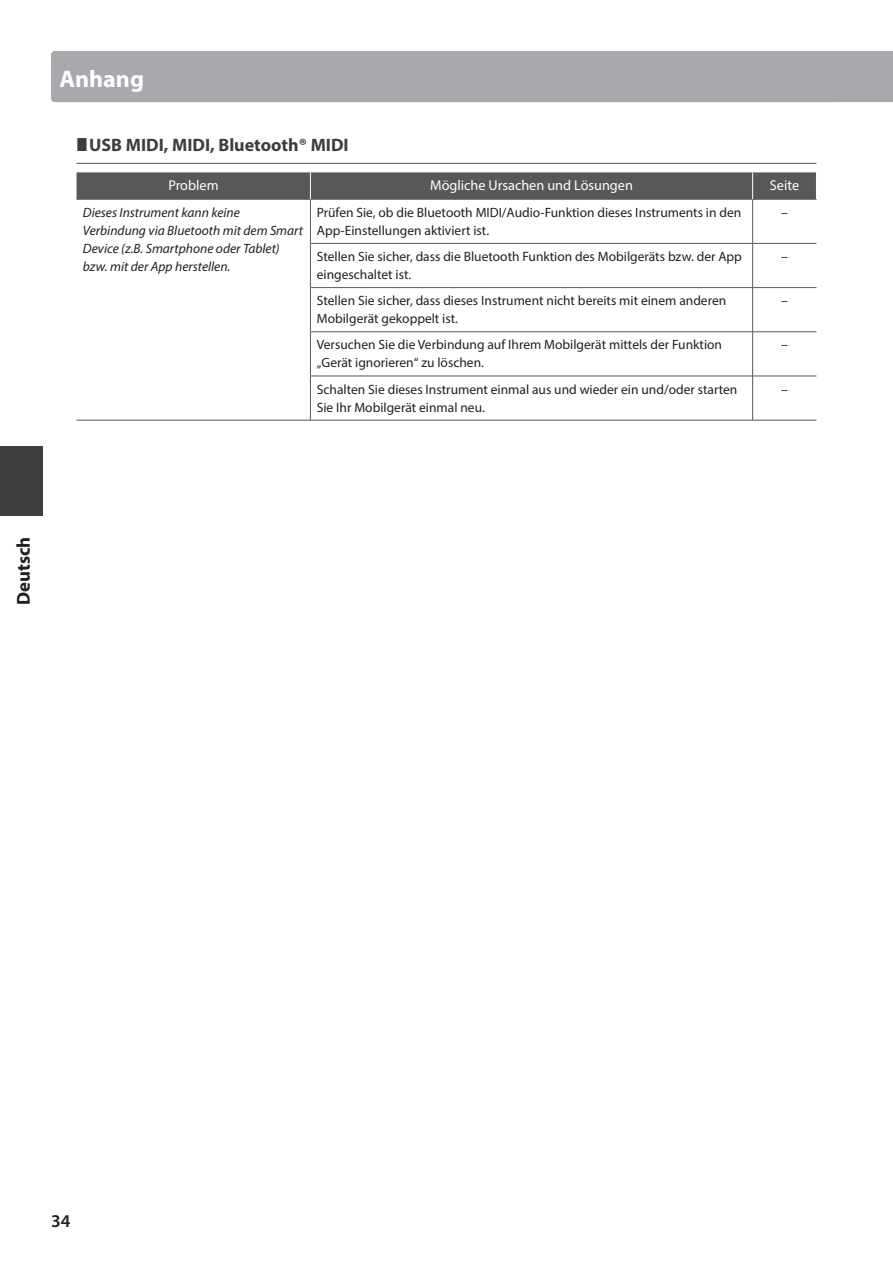
<style>
.page{position:relative;width:893px;height:1263px;background:#fff}
.page>*{position:absolute;margin:0;border:0;box-sizing:border-box;transform-origin:0 0}
.t1{font:700 24px "Myriad Pro";color:#fff}
.t2{font:700 18.75px "Myriad Pro";color:#231f20}
.t3{font:700 18px "Myriad Pro";color:#3e3e3f}
.t4{font:600 18px "Myriad Pro";color:#231f20}
.t5{font:14.25px "Myriad Pro";color:#fff}
.t6{font:13.5px/18px "Myriad Pro";color:#231f20}
.t7{font:italic 13.5px/18px "Myriad Pro";color:#231f20}
</style>
<div class="page">
<div style="left:51px;top:51px;width:842px;height:51px;background:#a8a9ad"></div>
<div style="left:0;top:446px;width:43px;height:70px;background:#3e3e3f"></div>
<hr style="left:77px;top:163px;width:739px;height:1px;background:#57585a">
<hr style="left:77px;top:199px;width:233px;height:1px;background:#57585a">
<hr style="left:310px;top:199px;width:443px;height:1px;background:#57585a">
<hr style="left:310px;top:199px;width:1px;height:44px;background:#57585a">
<hr style="left:753px;top:199px;width:64px;height:1px;background:#57585a">
<hr style="left:310px;top:243px;width:442px;height:1px;background:#57585a">
<hr style="left:310px;top:244px;width:1px;height:43px;background:#57585a">
<hr style="left:753px;top:243px;width:63px;height:1px;background:#57585a">
<hr style="left:310px;top:287px;width:442px;height:1px;background:#57585a">
<hr style="left:310px;top:288px;width:1px;height:44px;background:#57585a">
<hr style="left:753px;top:287px;width:63px;height:1px;background:#57585a">
<hr style="left:310px;top:331px;width:442px;height:1px;background:#57585a">
<hr style="left:310px;top:332px;width:1px;height:44px;background:#57585a">
<hr style="left:753px;top:331px;width:63px;height:1px;background:#57585a">
<hr style="left:310px;top:376px;width:442px;height:1px;background:#57585a">
<hr style="left:310px;top:376px;width:1px;height:44px;background:#57585a">
<hr style="left:753px;top:376px;width:63px;height:1px;background:#57585a">
<hr style="left:77px;top:420px;width:233px;height:1px;background:#57585a">
<hr style="left:310px;top:420px;width:443px;height:1px;background:#57585a">
<hr style="left:753px;top:420px;width:63px;height:1px;background:#57585a">
<hr style="left:752px;top:199px;width:1px;height:44px;background:#57585a">
<hr style="left:752px;top:243px;width:1px;height:45px;background:#57585a">
<hr style="left:752px;top:288px;width:1px;height:44px;background:#57585a">
<hr style="left:752px;top:332px;width:1px;height:44px;background:#57585a">
<hr style="left:752px;top:376px;width:1px;height:44px;background:#57585a">
<div style="left:77px;top:172px;width:740px;height:27px;background:#57585a"></div>
<h1 class="t1" style="left:60px;top:63px;width:86px">Anhang</h1>
<h3 class="t3" style="left:89px;top:133px;width:261px">USB MIDI, MIDI, Bluetooth® MIDI</h3>
<p class="t5" style="left:168px;top:177px;width:52px">Problem</p>
<p class="t5" style="left:430px;top:177px;width:204px">Mögliche Ursachen und Lösungen</p>
<p class="t5" style="left:770px;top:177px;width:31px">Seite</p>
<p class="t7" style="left:83px;top:203px;width:222px">Dieses Instrument kann keine Verbindung via Bluetooth mit dem Smart Device (z.B. Smartphone oder Tablet) bzw. mit der App herstellen.</p>
<p class="t6" style="left:317px;top:203px;width:426px">Prüfen Sie, ob die Bluetooth MIDI/Audio-Funktion dieses Instruments in den<br>App-Einstellungen aktiviert ist.</p>
<p class="t6" style="left:781px;top:203px;width:8px">–</p>
<p class="t6" style="left:317px;top:247px;width:427px">Stellen Sie sicher, dass die Bluetooth Funktion des Mobilgeräts bzw. der App eingeschaltet ist.</p>
<p class="t6" style="left:781px;top:247px;width:8px">–</p>
<p class="t6" style="left:317px;top:291px;width:411px">Stellen Sie sicher, dass dieses Instrument nicht bereits mit einem anderen<br>Mobilgerät gekoppelt ist.</p>
<p class="t6" style="left:781px;top:291px;width:8px">–</p>
<p class="t6" style="left:317px;top:336px;width:407px">Versuchen Sie die Verbindung auf Ihrem Mobilgerät mittels der Funktion „Gerät ignorieren“ zu löschen.</p>
<p class="t6" style="left:781px;top:336px;width:8px">–</p>
<p class="t6" style="left:317px;top:380px;width:422px">Schalten Sie dieses Instrument einmal aus und wieder ein und/oder starten<br>Sie Ihr Mobilgerät einmal neu.</p>
<p class="t6" style="left:781px;top:380px;width:8px">–</p>
<h2 class="t2" style="left:11px;top:605px;width:70px;rotate:-90deg">Deutsch</h2>
<h3 class="t4" style="left:51px;top:1209px;width:21px">34</h3>
</div>
